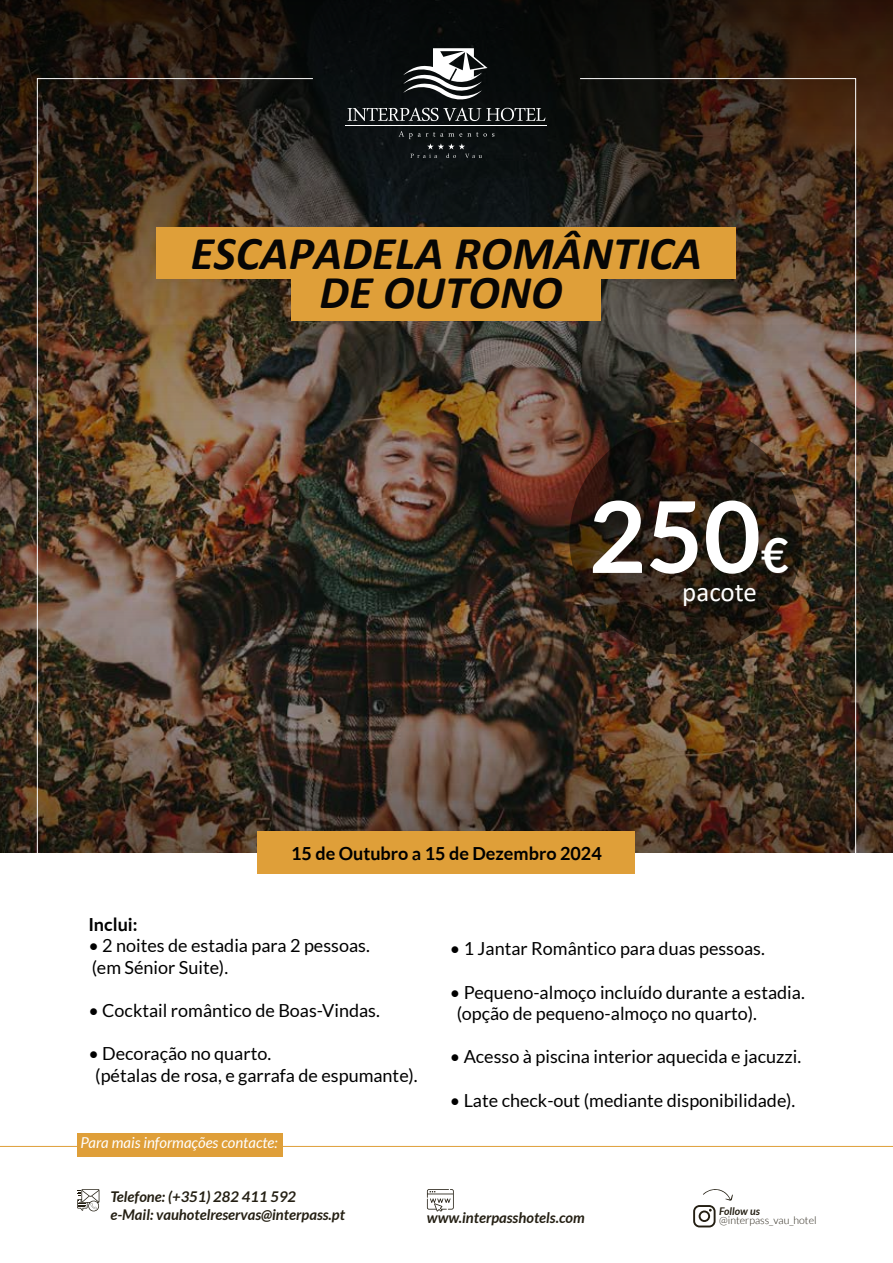
<style>
.page{position:relative;width:893px;height:1263px;background:#fff}
.page>*{position:absolute;margin:0;border:0;box-sizing:border-box;transform-origin:0 0}
.t1{font:700 99px "Lato";color:#fff}
.t2{font:italic 700 47.25px/38.7px "Calibri";color:#070605;text-align:center}
.t3{font:27px "Calibri";color:#fff}
.t4{font:18px/21.6px "Lato";color:#000}
.t5{font:700 18px "Lato";color:#000}
.t6{font:italic 15px "Lato";color:#fff}
.t7{font:italic 700 14.85px/17.7px "Lato";color:#241f13}
.t8{font:300 10.5px "Lato";color:#241f13}
.t9{font:italic 700 10.5px "Lato";color:#241f13}
.s1{font-size:48px}
</style>
<div class="page">
<hr style="left:0;top:1146px;width:893px;height:1px;background:#df9f39">
<svg style="left:0;top:0;width:893px;height:324px"></svg>
<img style="left:0;top:324px;width:893px;height:528px">
<div style="left:157px;top:227px;width:579px;height:52px;background:#df9f39"></div>
<div style="left:292px;top:279px;width:309px;height:42px;background:#df9f39"></div>
<div style="left:258px;top:832px;width:377px;height:42px;background:#df9f39"></div>
<div style="left:77px;top:1133px;width:206px;height:23px;background:#df9f39"></div>
<svg style="left:347px;top:48px;width:198px;height:73px"></svg>
<hr style="left:346px;top:125px;width:201px;height:1px;background:#fff">
<svg style="left:399px;top:131px;width:95px;height:27px"></svg>
<img style="left:579px;top:78px;width:277px;height:775px">
<img style="left:37px;top:78px;width:277px;height:796px">
<svg style="left:427px;top:1189px;width:27px;height:23px"></svg>
<svg style="left:693px;top:1189px;width:40px;height:38px"></svg>
<svg style="left:77px;top:1189px;width:22px;height:23px"></svg>
<svg style="left:569px;top:422px;width:233px;height:233px"></svg>
<h2 class="t2" style="left:191px;top:232px;width:513px">ESCAPADELA ROMÂNTICA<br>DE OUTONO</h2>
<h1 class="t1" style="left:589px;top:480px;width:202px">250<span class="s1">€</span></h1>
<h3 class="t3" style="left:682px;top:573px;width:76px">pacote</h3>
<p class="t5" style="left:291px;top:843px;width:312px">15 de Outubro a 15 de Dezembro 2024</p>
<p class="t5" style="left:88px;top:914px;width:51px">Inclui:</p>
<p class="t4" style="left:88px;top:935px;width:283px">• 2 noites de estadia para 2 pessoas. (em Sénior Suite).</p>
<p class="t4" style="left:88px;top:1000px;width:293px">• Cocktail romântico de Boas-Vindas.</p>
<p class="t4" style="left:95px;top:1043px;width:324px;text-indent:-7px">• Decoração no quarto.<br>(pétalas de rosa, e garrafa de espumante).</p>
<p class="t6" style="left:80px;top:1134px;width:199px">Para mais informações contacte:</p>
<p class="t4" style="left:450px;top:938px;width:317px">• 1 Jantar Romântico para duas pessoas.</p>
<p class="t4" style="left:457px;top:981px;width:350px;text-indent:-7px">• Pequeno-almoço incluído durante a estadia. (opção de pequeno-almoço no quarto).</p>
<p class="t4" style="left:450px;top:1046px;width:353px">• Acesso à piscina interior aquecida e jacuzzi.</p>
<p class="t4" style="left:450px;top:1089px;width:347px">• Late check-out (mediante disponibilidade).</p>
<p class="t7" style="left:110px;top:1188px;width:236px">Telefone: (+351) 282 411 592<br>e-Mail: vauhotelreservas@interpass.pt</p>
<p class="t9" style="left:719px;top:1205px;width:42px">Follow us</p>
<p class="t7" style="left:427px;top:1208px;width:159px">www.interpasshotels.com</p>
<p class="t8" style="left:719px;top:1215px;width:99px">@interpass_vau_hotel</p>
</div>
